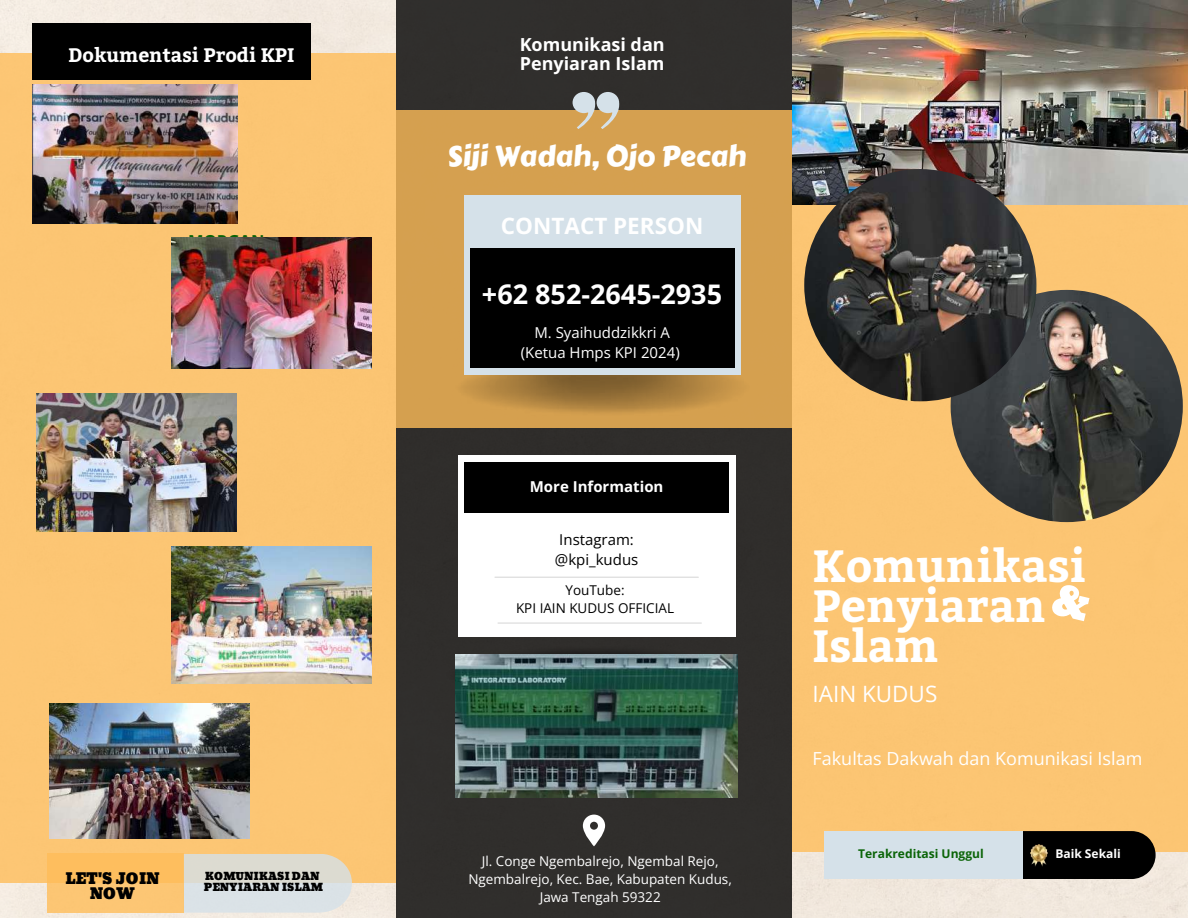
<style>
.page{position:relative;width:1188px;height:918px;background:#f2e9de}
.page>*{position:absolute;margin:0;border:0;box-sizing:border-box;transform-origin:0 0}
.t1{font:700 45px/39.6px "Bitter";color:#fff}
.t2{font:28.5px "Carter One";color:#fff}
.t3{font:700 27px "Open Sans";color:#fff}
.t4{font:700 22.5px "Open Sans";color:#fff}
.t5{font:22.5px "Open Sans";color:#fff}
.t6{font:700 19.5px "Bitter";color:#fff}
.t7{font:18px "Open Sans";color:#fff}
.t8{font:700 18px/19.2px "Open Sans";color:#fff}
.t9{font:700 16.5px "Open Sans";color:#0a6407}
.t10{font:15px/20.2px "Open Sans";color:#fff;text-align:center}
.t11{font:15px/20.2px "Open Sans";color:#000}
.t12{font:700 15px "Open Sans";color:#fff}
.t13{font:15px/14.7px "Bevan";color:#000;text-align:center}
.t14{font:13.5px/18px "Open Sans";color:#fff;text-align:center}
.t15{font:13.5px/18px "Open Sans";color:#000;text-align:center}
.t16{font:700 12px "Open Sans";color:#0a6407}
.t17{font:700 12px "Open Sans";color:#fff}
.t18{font:10.5px/10.5px "Bevan";color:#000}
</style>
<div class="page">
<div style="left:0;top:53px;width:396px;height:830px;background:#fcc573"></div>
<div style="left:396px;top:0;width:396px;height:918px;background:#302e2c"></div>
<img style="left:455px;top:651px;width:283px;height:53px">
<div style="left:792px;top:199px;width:396px;height:653px;background:#fcc573"></div>
<svg style="left:1023px;top:831px;width:133px;height:48px"></svg>
<div style="left:824px;top:831px;width:199px;height:48px;background:#d5e1e9"></div>
<div style="left:396px;top:111px;width:396px;height:317px;background:#d5a050"></div>
<img style="left:463px;top:358px;width:278px;height:55px">
<svg style="left:583px;top:815px;width:22px;height:31px"></svg>
<svg style="left:573px;top:92px;width:48px;height:37px"></svg>
<div style="left:32px;top:23px;width:278px;height:57px;background:#000"></div>
<img style="left:32px;top:84px;width:205px;height:140px">
<img style="left:951px;top:290px;width:232px;height:232px;border-radius:50%">
<img style="left:792px;top:0;width:396px;height:204px">
<img style="left:804px;top:169px;width:232px;height:232px;border-radius:50%">
<img style="left:1031px;top:844px;width:16px;height:23px">
<svg style="left:183px;top:854px;width:169px;height:59px"></svg>
<div style="left:47px;top:853px;width:136px;height:60px;background:#fdc168"></div>
<img style="left:171px;top:237px;width:201px;height:132px">
<img style="left:37px;top:394px;width:200px;height:137px">
<img style="left:171px;top:546px;width:201px;height:138px">
<img style="left:49px;top:704px;width:200px;height:135px">
<img style="left:456px;top:654px;width:281px;height:143px">
<div style="left:464px;top:195px;width:276px;height:180px;background:#d5e1e9"></div>
<div style="left:470px;top:248px;width:264px;height:120px;background:#000"></div>
<div style="left:458px;top:456px;width:277px;height:181px;background:#fff"></div>
<div style="left:464px;top:462px;width:265px;height:50px;background:#000"></div>
<hr style="left:495px;top:577px;width:203px;height:1px;background:#d9d9d9">
<hr style="left:498px;top:623px;width:203px;height:1px;background:#d9d9d9">
<h3 class="t6" style="left:68px;top:40px;width:228px">Dokumentasi Prodi KPI</h3>
<h3 class="t8" style="left:520px;top:35px;width:147px">Komunikasi dan<br>Penyiaran Islam</h3>
<p class="t9" style="left:188px;top:230px;width:78px">MORGAN</p>
<p class="t13" style="left:65px;top:872px;width:96px">LET'S JOIN<br>NOW</p>
<p class="t18" style="left:204px;top:871px;width:121px">KOMUNIKASI DAN<br>PENYIARAN ISLAM</p>
<h2 class="t2" style="left:447px;top:135px;width:301px">Siji Wadah, Ojo Pecah</h2>
<h3 class="t4" style="left:501px;top:210px;width:204px">CONTACT PERSON</h3>
<h3 class="t3" style="left:482px;top:275px;width:242px">+62 852-2645-2935</h3>
<p class="t10" style="left:521px;top:322px;width:160px">M. Syaihuddzikkri A (Ketua Hmps KPI 2024)</p>
<p class="t12" style="left:530px;top:476px;width:135px">More Information</p>
<p class="t11" style="left:555px;top:529px;width:85px">Instagram: @kpi_kudus</p>
<p class="t15" style="left:516px;top:581px;width:159px">YouTube:<br>KPI IAIN KUDUS OFFICIAL</p>
<p class="t14" style="left:468px;top:852px;width:265px">Jl. Conge Ngembalrejo, Ngembal Rejo,<br>Ngembalrejo, Kec. Bae, Kabupaten Kudus,<br>Jawa Tengah 59322</p>
<h1 class="t1" style="left:813px;top:544px;width:275px">Komunikasi<br>Penyiaran<br>Islam</h1>
<h3 class="t5" style="left:813px;top:678px;width:126px">IAIN KUDUS</h3>
<h3 class="t7" style="left:813px;top:746px;width:331px">Fakultas Dakwah dan Komunikasi Islam</h3>
<p class="t16" style="left:858px;top:846px;width:127px">Terakreditasi Unggul</p>
<p class="t17" style="left:1055px;top:846px;width:67px">Baik Sekali</p>
</div>
